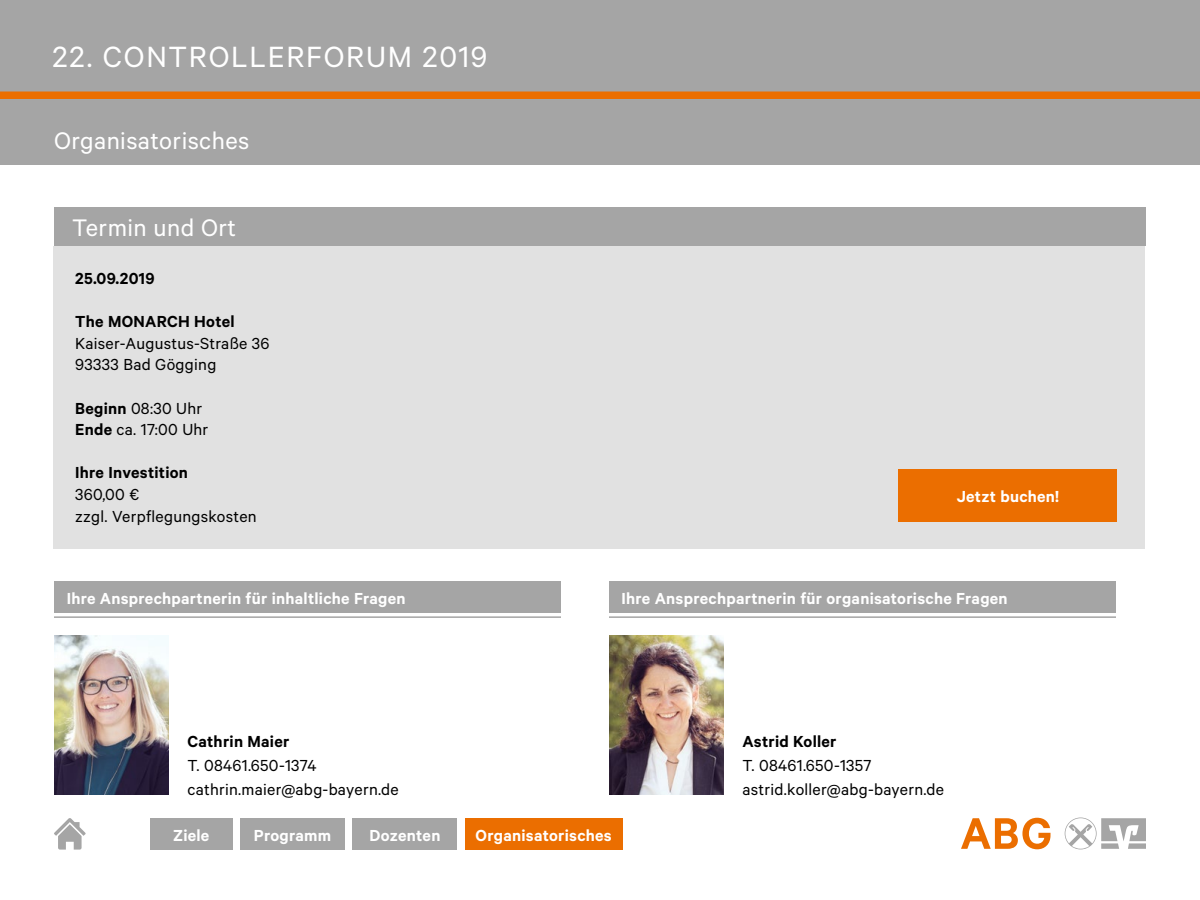
<style>
.page{position:relative;width:1200px;height:900px;background:#fff}
.page>*{position:absolute;margin:0;border:0;box-sizing:border-box;transform-origin:0 0}
.t1{font:33px "Calibre";letter-spacing:.05em;color:#fff}
.t2{font:27px "Calibre";letter-spacing:.015em;color:#fff}
.t3{font:18px/21.6px "Calibre";letter-spacing:.015em;color:#000}
.t4{font:600 18px "Calibre";letter-spacing:.015em;color:#fff}
.t5{font:600 18px "Calibre";letter-spacing:.015em;color:#000}
.s1{font-weight:600}
</style>
<div class="page">
<svg style="left:961px;top:818px;width:90px;height:31px"></svg>
<svg style="left:1065px;top:818px;width:81px;height:31px"></svg>
<div style="left:53px;top:246px;width:1092px;height:303px;background:#e1e1e1"></div>
<img style="left:54px;top:636px;width:115px;height:159px">
<img style="left:609px;top:636px;width:115px;height:159px">
<div style="left:54px;top:582px;width:507px;height:31px;background:#a5a5a5"></div>
<div style="left:609px;top:582px;width:507px;height:31px;background:#a5a5a5"></div>
<hr style="left:54px;top:616px;width:507px;height:2px;background:#a5a5a5">
<hr style="left:609px;top:616px;width:507px;height:2px;background:#a5a5a5">
<div style="left:898px;top:469px;width:220px;height:53px;background:#eb6e00"></div>
<div style="left:54px;top:207px;width:1092px;height:39px;background:#a5a5a5"></div>
<div style="left:0;top:0;width:1200px;height:165px;background:#a5a5a5"></div>
<div style="left:0;top:92px;width:1200px;height:7px;background:#eb6e00"></div>
<svg style="left:54px;top:818px;width:32px;height:32px"></svg>
<div style="left:150px;top:818px;width:82px;height:32px;background:#a5a5a5"></div>
<div style="left:240px;top:818px;width:105px;height:32px;background:#a5a5a5"></div>
<div style="left:465px;top:818px;width:157px;height:32px;background:#eb6e00"></div>
<div style="left:352px;top:818px;width:106px;height:32px;background:#a5a5a5"></div>
<h1 class="t1" style="left:52px;top:37px;width:436px">22. CONTROLLERFORUM 2019</h1>
<h2 class="t2" style="left:54px;top:125px;width:197px">Organisatorisches</h2>
<h2 class="t2" style="left:72px;top:212px;width:166px">Termin und Ort</h2>
<p class="t5" style="left:75px;top:268px;width:81px">25.09.2019</p>
<p class="t5" style="left:75px;top:311px;width:161px">The MONARCH Hotel</p>
<p class="t3" style="left:75px;top:332px;width:196px">Kaiser-Augustus-Straße 36<br>93333 Bad Gögging</p>
<p class="t3" style="left:75px;top:397px;width:135px"><span class="s1">Beginn</span> 08:30 Uhr<br><span class="s1">Ende</span> ca. 17:00 Uhr</p>
<p class="t5" style="left:75px;top:462px;width:114px">Ihre Investition</p>
<p class="t3" style="left:75px;top:483px;width:183px">360,00 €<br>zzgl. Verpflegungskosten</p>
<p class="t4" style="left:957px;top:486px;width:104px">Jetzt buchen!</p>
<p class="t4" style="left:67px;top:588px;width:340px">Ihre Ansprechpartnerin für inhaltliche Fragen</p>
<p class="t4" style="left:621px;top:588px;width:388px">Ihre Ansprechpartnerin für organisatorische Fragen</p>
<p class="t5" style="left:188px;top:731px;width:103px">Cathrin Maier</p>
<p class="t3" style="left:188px;top:753px;width:213px;line-height:24px">T. 08461.650-1374 cathrin.maier@abg-bayern.de</p>
<p class="t4" style="left:173px;top:824px;width:38px">Ziele</p>
<p class="t4" style="left:254px;top:824px;width:79px">Programm</p>
<p class="t4" style="left:370px;top:824px;width:72px">Dozenten</p>
<p class="t4" style="left:476px;top:824px;width:138px">Organisatorisches</p>
<p class="t5" style="left:742px;top:731px;width:96px">Astrid Koller</p>
<p class="t3" style="left:742px;top:753px;width:203px;line-height:24px">T. 08461.650-1357 astrid.koller@abg-bayern.de</p>
</div>
